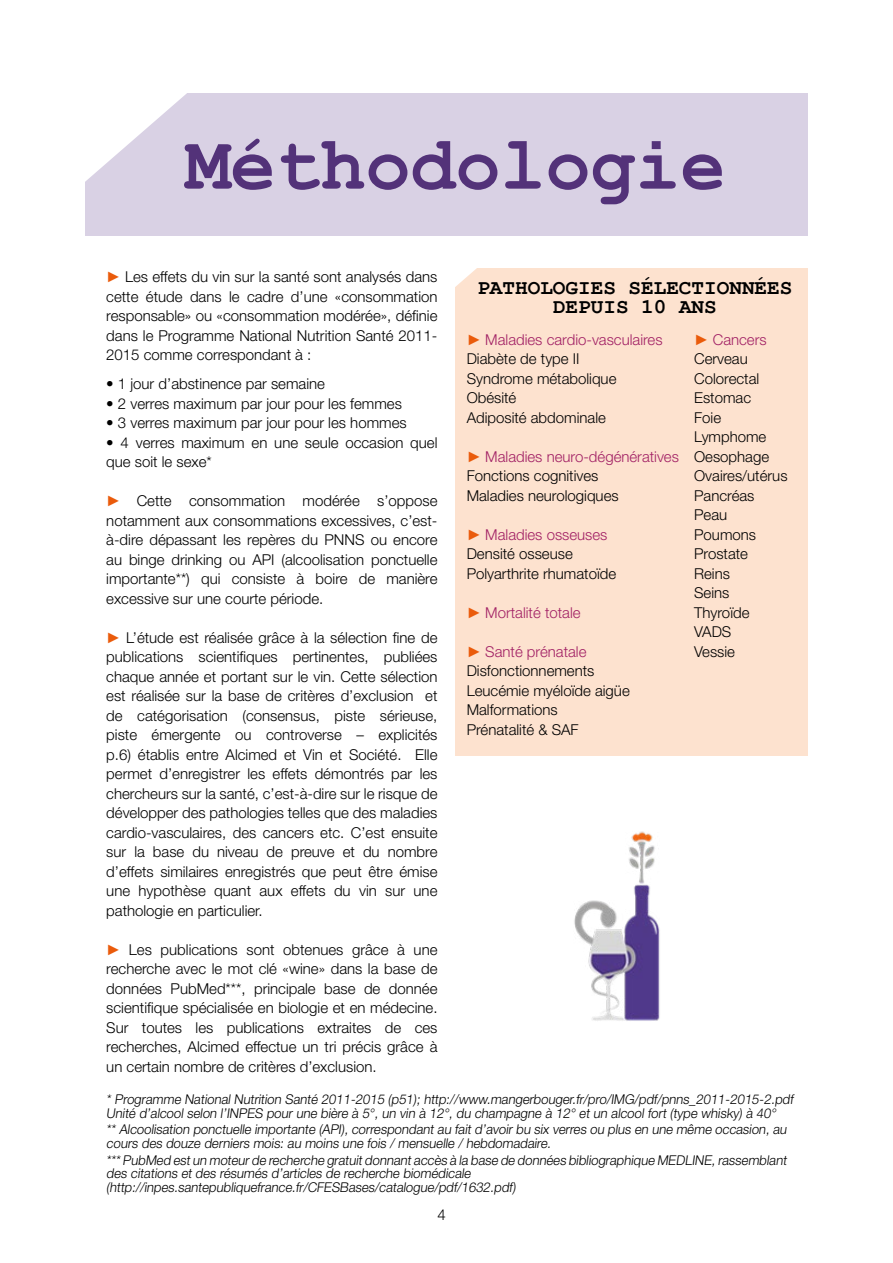
<style>
.page{position:relative;width:893px;height:1263px;background:#fff}
.page>*{position:absolute;margin:0;border:0;box-sizing:border-box;transform-origin:0 0}
.t1{font:700 75px "Courier New";color:#533279}
.t2{font:700 21px/19.5px "Courier New";color:#000;text-align:center}
.t3{font:300 15px/19.5px "Helvetica Neue LT Std";color:#000}
.t4{font:300 15px "Helvetica Neue LT Std";color:#a22165}
.t5{font:300 13.5px/13.5px "Helvetica Neue LT Std";color:#000}
.s1{font-family:"Book Antiqua";font-weight:400;color:#ea5b0b}
.s2{color:#a22165}
</style>
<div class="page">
<div style="left:85px;top:94px;width:723px;height:142px;background:#d9d1e4"></div>
<svg style="left:85px;top:93px;width:119px;height:89px"></svg>
<img style="left:574px;top:831px;width:86px;height:190px">
<div style="left:455px;top:268px;width:353px;height:488px;background:#fde2cf"></div>
<svg style="left:455px;top:268px;width:22px;height:19px"></svg>
<h1 class="t1" style="left:185px;top:119px;width:541px">Méthodologie</h1>
<p class="t3" style="left:106px;top:267px;width:333px;text-align:justify"><span class="s1">►</span> Les effets du vin sur la santé sont analysés dans cette étude dans le cadre d’une «consommation responsable» ou «consommation modérée», définie dans le Programme National Nutrition Santé 2011- 2015 comme correspondant à :</p>
<h2 class="t2" style="left:477px;top:277px;width:317px">PATHOLOGIES SÉLECTIONNÉES<br>DEPUIS 10 ANS</h2>
<p class="t3" style="left:694px;top:329px;width:95px"><span class="s1">►</span> <span class="s2">Cancers<br></span>Cerveau<br>Colorectal<br>Estomac<br>Foie<br>Lymphome<br>Oesophage<br>Ovaires/utérus<br>Pancréas<br>Peau<br>Poumons<br>Prostate<br>Reins<br>Seins<br>Thyroïde<br>VADS<br>Vessie</p>
<p class="t3" style="left:467px;top:329px;width:197px"><span class="s1">►</span> <span class="s2">Maladies cardio-vasculaires<br></span>Diabète de type II<br>Syndrome métabolique<br>Obésité<br>Adiposité abdominale</p>
<p class="t3" style="left:467px;top:446px;width:214px"><span class="s1">►</span> <span class="s2">Maladies neuro-dégénératives<br></span>Fonctions cognitives<br>Maladies neurologiques</p>
<p class="t3" style="left:467px;top:524px;width:151px"><span class="s1">►</span> <span class="s2">Maladies osseuses<br></span>Densité osseuse<br>Polyarthrite rhumatoïde</p>
<p class="t4" style="left:467px;top:603px;width:115px"><span class="s1">►</span> Mortalité totale</p>
<p class="t3" style="left:467px;top:641px;width:165px"><span class="s1">►</span> <span class="s2">Santé prénatale<br></span>Disfonctionnements<br>Leucémie myéloïde aigüe<br>Malformations<br>Prénatalité &amp; SAF</p>
<p class="t3" style="left:106px;top:374px;width:220px">• 1 jour d’abstinence par semaine</p>
<p class="t3" style="left:106px;top:393px;width:297px">• 2 verres maximum par jour pour les femmes</p>
<p class="t3" style="left:106px;top:413px;width:302px">• 3 verres maximum par jour pour les hommes</p>
<p class="t3" style="left:106px;top:432px;width:333px">• 4 verres maximum en une seule occasion quel que soit le sexe*</p>
<p class="t3" style="left:106px;top:491px;width:333px;text-align:justify"><span class="s1">►</span> Cette consommation modérée s’oppose notamment aux consommations excessives, c’est&shy;à-dire dépassant les repères du PNNS ou encore au binge drinking ou API (alcoolisation ponctuelle importante**) qui consiste à boire de manière excessive sur une courte période.</p>
<p class="t3" style="left:106px;top:627px;width:333px;text-align:justify"><span class="s1">►</span> L’étude est réalisée grâce à la sélection fine de publications scientifiques pertinentes, publiées chaque année et portant sur le vin. Cette sélection est réalisée sur la base de critères d’exclusion et de catégorisation (consensus, piste sérieuse, piste émergente ou controverse – explicités p.6) établis entre Alcimed et Vin et Société. Elle permet d’enregistrer les effets démontrés par les chercheurs sur la santé, c’est-à-dire sur le risque de développer des pathologies telles que des maladies cardio-vasculaires, des cancers etc. C’est ensuite sur la base du niveau de preuve et du nombre d’effets similaires enregistrés que peut être émise une hypothèse quant aux effets du vin sur une pathologie en particulier.</p>
<p class="t3" style="left:106px;top:939px;width:333px;text-align:justify"><span class="s1">►</span> Les publications sont obtenues grâce à une recherche avec le mot clé «wine» dans la base de données PubMed***, principale base de donnée scientifique spécialisée en biologie et en médecine.<br>Sur toutes les publications extraites de ces recherches, Alcimed effectue un tri précis grâce à un certain nombre de critères d’exclusion.</p>
<p class="t5" style="left:106px;top:1092px;width:690px">* Programme National Nutrition Santé 2011-2015 (p51); http://www.mangerbouger.fr/pro/IMG/pdf/pnns_2011-2015-2.pdf<br>Unité d’alcool selon l’INPES pour une bière à 5°, un vin à 12°, du champagne à 12° et un alcool fort (type whisky) à 40°</p>
<p class="t5" style="left:106px;top:1122px;width:684px">** Alcoolisation ponctuelle importante (API), correspondant au fait d’avoir bu six verres ou plus en une même occasion, au cours des douze derniers mois: au moins une fois / mensuelle / hebdomadaire.</p>
<p class="t5" style="left:106px;top:1153px;width:684px">*** PubMed estun moteurde recherche gratuitdonnantaccès à la base de données bibliographique MEDLINE,rassemblant des citations et des résumés d’articles de recherche biomédicale (http://inpes.santepubliquefrance.fr/CFESBases/catalogue/pdf/1632.pdf)</p>
<p class="t3" style="left:437px;top:1204px;width:10px">4</p>
</div>
